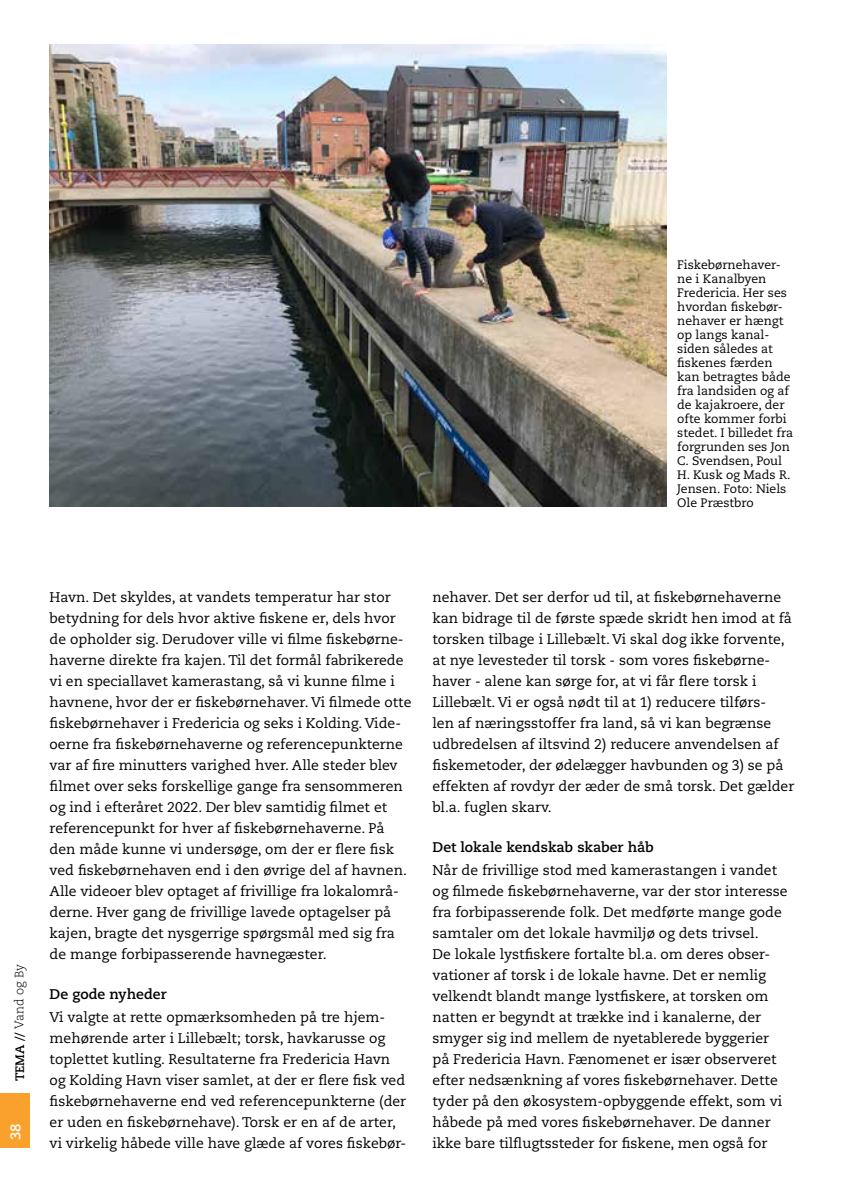
<style>
.page{position:relative;width:844px;height:1191px;background:#fff}
.page>*{position:absolute;margin:0;border:0;box-sizing:border-box;transform-origin:0 0}
.t1{font:14px/21px "Caecilia LT Std";color:#000}
.t2{font:700 14px "Caecilia LT Std";color:#000}
.t3{font:700 14px "Caecilia LT Std";color:#fff}
.t4{font:12.25px/14px "Caecilia LT Std";color:#000}
.t5{font:300 12.25px "Caecilia LT Std";color:#000}
.s1{font-weight:700}
</style>
<div class="page">
<div style="left:0;top:1093px;width:29px;height:55px;background:#f9a12c"></div>
<img style="left:50px;top:44px;width:616px;height:463px">
<p class="t4" style="left:677px;top:257px;width:117px">Fiskebørnehaver&shy;ne i Kanalbyen<br>Fredericia. Her ses hvordan fiskebør&shy;nehaver er hængt op langs kanal&shy;siden således at fiskenes færden kan betragtes både fra landsiden og af de kajakroere, der ofte kommer forbi stedet. I billedet fra forgrunden ses Jon<br>C. Svendsen, Poul<br>H. Kusk og Mads R.<br>Jensen. Foto: Niels<br>Ole Præstbro</p>
<p class="t5" style="left:12px;top:1081px;width:119px;rotate:-90deg"><span class="s1">TEMA //</span> Vand og By</p>
<p class="t3" style="left:7px;top:1140px;width:18px;rotate:-90deg">38</p>
<p class="t1" style="left:50px;top:586px;width:363px">Havn. Det skyldes, at vandets temperatur har stor betydning for dels hvor aktive fiskene er, dels hvor de opholder sig. Derudover ville vi filme fiskebørne&shy;haverne direkte fra kajen. Til det formål fabrikerede vi en speciallavet kamerastang, så vi kunne filme i havnene, hvor der er fiskebørnehaver. Vi filmede otte fiskebørnehaver i Fredericia og seks i Kolding. Vide&shy;oerne fra fiskebørnehaverne og referencepunkterne var af fire minutters varighed hver. Alle steder blev filmet over seks forskellige gange fra sensommeren og ind i efteråret 2022. Der blev samtidig filmet et referencepunkt for hver af fiskebørnehaverne. På den måde kunne vi undersøge, om der er flere fisk ved fiskebørnehaven end i den øvrige del af havnen.<br>Alle videoer blev optaget af frivillige fra lokalområ&shy;derne. Hver gang de frivillige lavede optagelser på kajen, bragte det nysgerrige spørgsmål med sig fra de mange forbipasserende havnegæster.</p>
<p class="t2" style="left:50px;top:986px;width:118px">De gode nyheder</p>
<p class="t1" style="left:50px;top:1006px;width:358px">Vi valgte at rette opmærksomheden på tre hjem&shy;mehørende arter i Lillebælt; torsk, havkarusse og toplettet kutling. Resultaterne fra Fredericia Havn og Kolding Havn viser samlet, at der er flere fisk ved fiskebørnehaverne end ved referencepunkterne (der er uden en fiskebørnehave). Torsk er en af de arter, vi virkelig håbede ville have glæde af vores fiskebør-</p>
<p class="t1" style="left:432px;top:586px;width:363px">nehaver. Det ser derfor ud til, at fiskebørnehaverne kan bidrage til de første spæde skridt hen imod at få torsken tilbage i Lillebælt. Vi skal dog ikke forvente, at nye levesteder til torsk - som vores fiskebørne&shy;haver - alene kan sørge for, at vi får flere torsk i Lillebælt. Vi er også nødt til at 1) reducere tilførs-<br>len af næringsstoffer fra land, så vi kan begrænse udbredelsen af iltsvind 2) reducere anvendelsen af fiskemetoder, der ødelægger havbunden og 3) se på effekten af rovdyr der æder de små torsk. Det gælder bl.a. fuglen skarv.</p>
<p class="t2" style="left:432px;top:839px;width:222px">Det lokale kendskab skaber håb</p>
<p class="t1" style="left:432px;top:859px;width:356px">Når de frivillige stod med kamerastangen i vandet og filmede fiskebørnehaverne, var der stor interesse fra forbipasserende folk. Det medførte mange gode samtaler om det lokale havmiljø og dets trivsel.<br>De lokale lystfiskere fortalte bl.a. om deres obser&shy;vationer af torsk i de lokale havne. Det er nemlig velkendt blandt mange lystfiskere, at torsken om natten er begyndt at trække ind i kanalerne, der smyger sig ind mellem de nyetablerede byggerier på Fredericia Havn. Fænomenet er især observeret efter nedsænkning af vores fiskebørnehaver. Dette tyder på den økosystem-opbyggende effekt, som vi håbede på med vores fiskebørnehaver. De danner ikke bare tilflugtssteder for fiskene, men også for</p>
</div>
